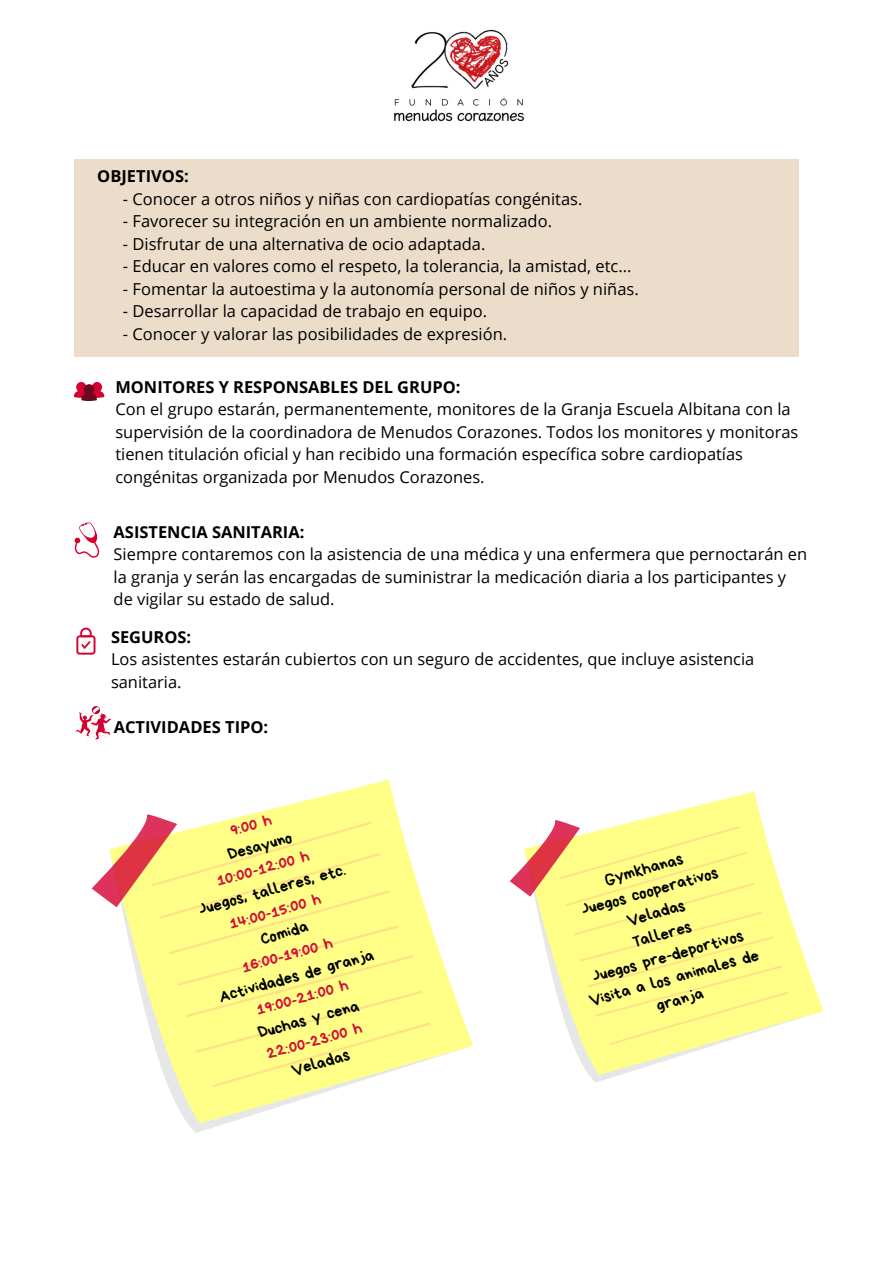
<style>
.page{position:relative;width:893px;height:1264px;background:#fff}
.page>*{position:absolute;margin:0;border:0;box-sizing:border-box;transform-origin:0 0}
.t1{font:16.65px/22.5px "Bryndan Write";color:#000;text-align:center}
.t2{font:16.65px "Bryndan Write";color:#d0103a}
.t3{font:16.5px/22.5px "Open Sans";color:#000}
.t4{font:700 16.5px "Open Sans";color:#000}
</style>
<div class="page">
<div style="left:74px;top:159px;width:724px;height:197px;background:#ebddc9"></div>
<svg style="left:74px;top:382px;width:30px;height:19px"></svg>
<svg style="left:75px;top:522px;width:25px;height:36px"></svg>
<svg style="left:76px;top:627px;width:19px;height:27px"></svg>
<svg style="left:75px;top:706px;width:36px;height:33px"></svg>
<img style="left:394px;top:29px;width:130px;height:93px">
<svg style="left:573px;top:791px;width:251px;height:288px"></svg>
<svg style="left:510px;top:813px;width:279px;height:232px"></svg>
<svg style="left:169px;top:779px;width:304px;height:350px"></svg>
<svg style="left:91px;top:806px;width:341px;height:281px"></svg>
<p class="t4" style="left:97px;top:165px;width:93px">OBJETIVOS:</p>
<p class="t3" style="left:123px;top:187px;width:461px">- Conocer a otros niños y niñas con cardiopatías congénitas.</p>
<p class="t3" style="left:123px;top:210px;width:430px">- Favorecer su integración en un ambiente normalizado.</p>
<p class="t3" style="left:123px;top:232px;width:364px">- Disfrutar de una alternativa de ocio adaptada.</p>
<p class="t3" style="left:123px;top:255px;width:510px">- Educar en valores como el respeto, la tolerancia, la amistad, etc...</p>
<p class="t3" style="left:123px;top:277px;width:517px">- Fomentar la autoestima y la autonomía personal de niños y niñas.</p>
<p class="t3" style="left:123px;top:300px;width:365px">- Desarrollar la capacidad de trabajo en equipo.</p>
<p class="t3" style="left:123px;top:322px;width:385px">- Conocer y valorar las posibilidades de expresión.</p>
<p class="t4" style="left:115px;top:375px;width:346px">MONITORES Y RESPONSABLES DEL GRUPO:</p>
<p class="t3" style="left:115px;top:398px;width:684px">Con el grupo estarán, permanentemente, monitores de la Granja Escuela Albitana con la supervisión de la coordinadora de Menudos Corazones. Todos los monitores y monitoras tienen titulación oficial y han recibido una formación específica sobre cardiopatías congénitas organizada por Menudos Corazones.</p>
<p class="t4" style="left:114px;top:520px;width:192px">ASISTENCIA SANITARIA:</p>
<p class="t3" style="left:114px;top:542px;width:695px">Siempre contaremos con la asistencia de una médica y una enfermera que pernoctarán en la granja y serán las encargadas de suministrar la medicación diaria a los participantes y de vigilar su estado de salud.</p>
<p class="t4" style="left:111px;top:625px;width:82px">SEGUROS:</p>
<p class="t3" style="left:111px;top:647px;width:644px">Los asistentes estarán cubiertos con un seguro de accidentes, que incluye asistencia sanitaria.</p>
<p class="t4" style="left:114px;top:715px;width:156px">ACTIVIDADES TIPO:</p>
<p class="t2" style="left:228px;top:823px;width:44px;rotate:-16deg">9:00 h</p>
<p class="t1" style="left:225px;top:844px;width:68px;rotate:-16deg">Desayuno</p>
<p class="t2" style="left:215px;top:873px;width:97px;rotate:-16deg">10:00-12:00 h</p>
<p class="t1" style="left:196px;top:899px;width:153px;rotate:-16deg">Juegos, talleres, etc.</p>
<p class="t2" style="left:228px;top:916px;width:96px;rotate:-16deg">14:00-15:00 h</p>
<p class="t1" style="left:258px;top:928px;width:50px;rotate:-16deg">Comida</p>
<p class="t2" style="left:240px;top:960px;width:95px;rotate:-16deg">16:00-19:00 h</p>
<p class="t1" style="left:216px;top:987px;width:162px;rotate:-16deg">Actividades de granja</p>
<p class="t2" style="left:254px;top:1002px;width:96px;rotate:-16deg">19:00-21:00 h</p>
<p class="t1" style="left:255px;top:1022px;width:106px;rotate:-16deg">Duchas y cena</p>
<p class="t2" style="left:265px;top:1046px;width:100px;rotate:-16deg">22:00-23:00 h</p>
<p class="t1" style="left:289px;top:1060px;width:61px;rotate:-16deg">Veladas</p>
<p class="t1" style="left:557px;top:881px;width:177px;rotate:-15deg">Gymkhanas<br>Juegos cooperativos<br>Veladas<br>Talleres<br>Juegos pre-deportivos<br>Visita a los animales de granja</p>
</div>
